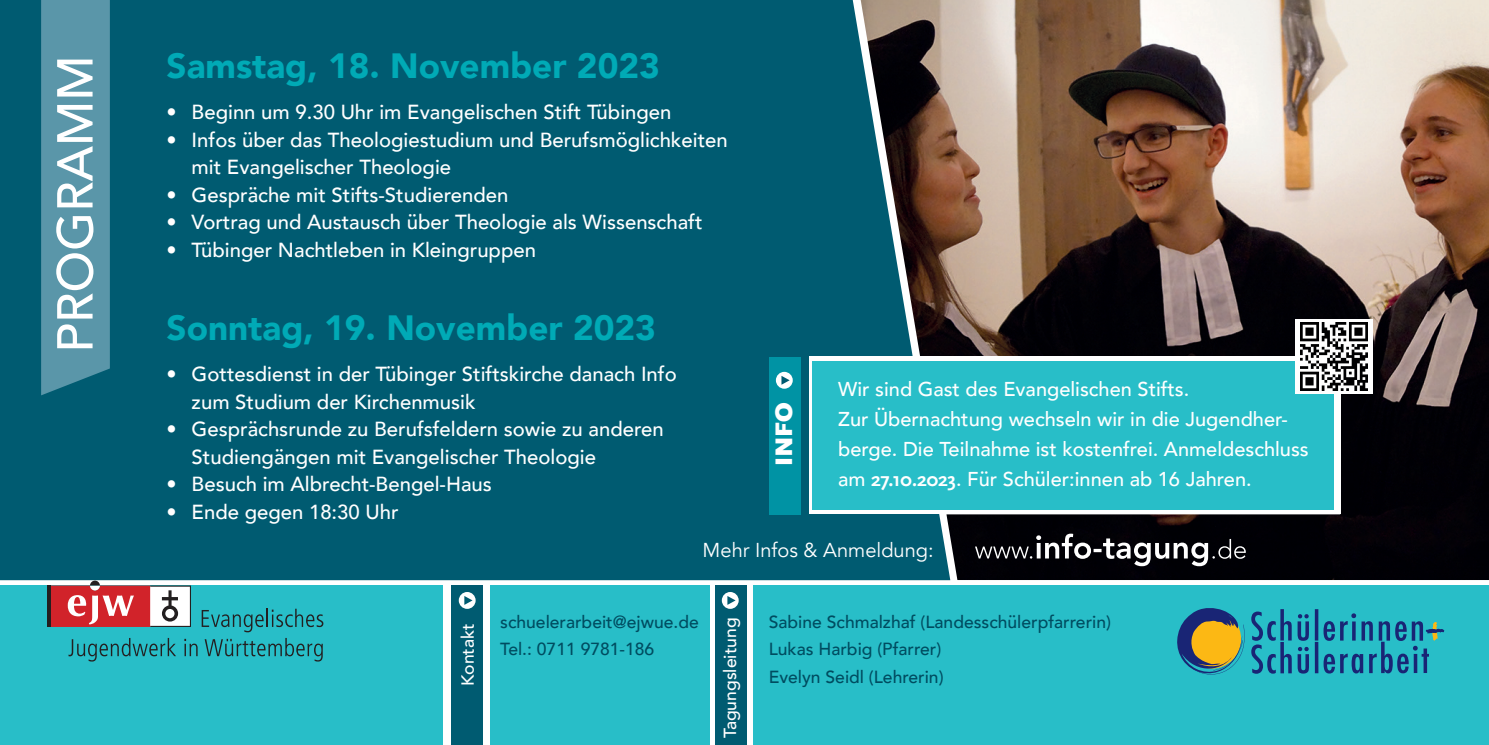
<style>
.page{position:relative;width:1489px;height:745px;background:#fff}
.page>*{position:absolute;margin:0;border:0;box-sizing:border-box;transform-origin:0 0}
.t1{font:500 50px "Avenir";color:#fff}
.t2{font:900 35px "Avenir";color:#00aab6}
.t3{font:900 25px "Scala Sans OT";color:#fff}
.t4{font:500 20.25px/27.5px "Avenir";color:#fff}
.t5{font:500 20px/30px "Avenir";color:#fff}
.t6{font:20px "Avenir";color:#fff}
.t7{font:500 17.5px/27.5px "Avenir";color:#004c60}
.t8{font:500 17.5px "Avenir";color:#fff}
.s1{font-family:"Scala Sans OT";font-weight:700}
</style>
<div class="page">
<img style="left:950px;top:0;width:538px;height:579px">
<div style="left:0;top:0;width:950px;height:580px;background:#005b71"></div>
<div style="left:490px;top:585px;width:219px;height:159px;background:#28bec8"></div>
<div style="left:753px;top:585px;width:735px;height:159px;background:#28bec8"></div>
<div style="left:0;top:585px;width:443px;height:159px;background:#28bec8"></div>
<hr style="left:47px;top:585px;width:3px;height:41px;background:#231f20">
<svg style="left:50px;top:580px;width:273px;height:81px"></svg>
<svg style="left:1297px;top:646px;width:11px;height:27px"></svg>
<svg style="left:1314px;top:641px;width:4px;height:31px"></svg>
<svg style="left:1251px;top:609px;width:40px;height:64px"></svg>
<svg style="left:1297px;top:614px;width:11px;height:26px"></svg>
<svg style="left:1314px;top:609px;width:4px;height:31px"></svg>
<svg style="left:1323px;top:613px;width:120px;height:60px"></svg>
<svg style="left:1177px;top:608px;width:67px;height:66px"></svg>
<div style="left:451px;top:585px;width:32px;height:159px;background:#005b71"></div>
<div style="left:715px;top:585px;width:32px;height:159px;background:#005b71"></div>
<svg style="left:459px;top:591px;width:16px;height:17px"></svg>
<svg style="left:464px;top:595px;width:8px;height:9px"></svg>
<svg style="left:721px;top:591px;width:17px;height:17px"></svg>
<svg style="left:727px;top:595px;width:8px;height:9px"></svg>
<svg style="left:41px;top:0;width:69px;height:395px"></svg>
<svg style="left:974px;top:533px;width:271px;height:33px"></svg>
<div style="left:768px;top:356px;width:32px;height:158px;background:#0093a4"></div>
<svg style="left:775px;top:371px;width:17px;height:17px"></svg>
<svg style="left:781px;top:375px;width:8px;height:9px"></svg>
<div style="left:809px;top:356px;width:531px;height:158px;background:#fff"></div>
<div style="left:812px;top:361px;width:522px;height:148px;background:#28bec8"></div>
<svg style="left:1295px;top:319px;width:77px;height:74px"></svg>
<img style="left:1300px;top:323px;width:67px;height:67px">
<h1 class="t1" style="left:32px;top:352px;width:299px;rotate:-90deg">PROGRAMM</h1>
<h2 class="t2" style="left:167px;top:35px;width:495px">Samstag, 18. November 2023</h2>
<p class="t4" style="left:167px;top:97px;width:506px">• Beginn um 9.30 Uhr im Evangelischen Stift Tübingen</p>
<p class="t4" style="left:192px;top:125px;width:537px;text-indent:-25px">• Infos über das Theologiestudium und Berufsmöglichkeiten mit Evangelischer Theologie</p>
<p class="t4" style="left:167px;top:180px;width:343px">• Gespräche mit Stifts-Studierenden</p>
<p class="t4" style="left:167px;top:207px;width:537px">• Vortrag und Austausch über Theologie als Wissenschaft</p>
<p class="t4" style="left:167px;top:235px;width:371px">• Tübinger Nachtleben in Kleingruppen</p>
<h2 class="t2" style="left:167px;top:297px;width:491px">Sonntag, 19. November 2023</h2>
<p class="t4" style="left:192px;top:359px;width:486px;text-indent:-25px">• Gottesdienst in der Tübinger Stiftskirche danach Info zum Studium der Kirchenmusik</p>
<p class="t4" style="left:192px;top:414px;width:473px;text-indent:-25px">• Gesprächsrunde zu Berufsfeldern sowie zu anderen<br>Studiengängen mit Evangelischer Theologie</p>
<p class="t4" style="left:167px;top:469px;width:327px">• Besuch im Albrecht-Bengel-Haus</p>
<p class="t4" style="left:167px;top:497px;width:233px">• Ende gegen 18:30 Uhr</p>
<p class="t3" style="left:769px;top:465px;width:64px;rotate:-90deg">INFO</p>
<p class="t5" style="left:838px;top:372px;width:472px">Wir sind Gast des Evangelischen Stifts.<br>Zur Übernachtung wechseln wir in die Jugendher&shy;berge. Die Teilnahme ist kostenfrei. Anmeldeschluss am <span class="s1">27.10.2023</span>. Für Schüler:innen ab 16 Jahren.</p>
<p class="t6" style="left:702px;top:538px;width:233px">Mehr Infos &amp; Anmeldung:</p>
<p class="t7" style="left:500px;top:606px;width:200px">schuelerarbeit@ejwue.de<br>Tel.: 0711 9781-186</p>
<p class="t8" style="left:452px;top:685px;width:64px;rotate:-90deg">Kontakt</p>
<p class="t8" style="left:715px;top:738px;width:122px;rotate:-90deg">Tagungsleitung</p>
<p class="t7" style="left:768px;top:606px;width:343px">Sabine Schmalzhaf (Landesschülerpfarrerin)<br>Lukas Harbig (Pfarrer)<br>Evelyn Seidl (Lehrerin)</p>
</div>
